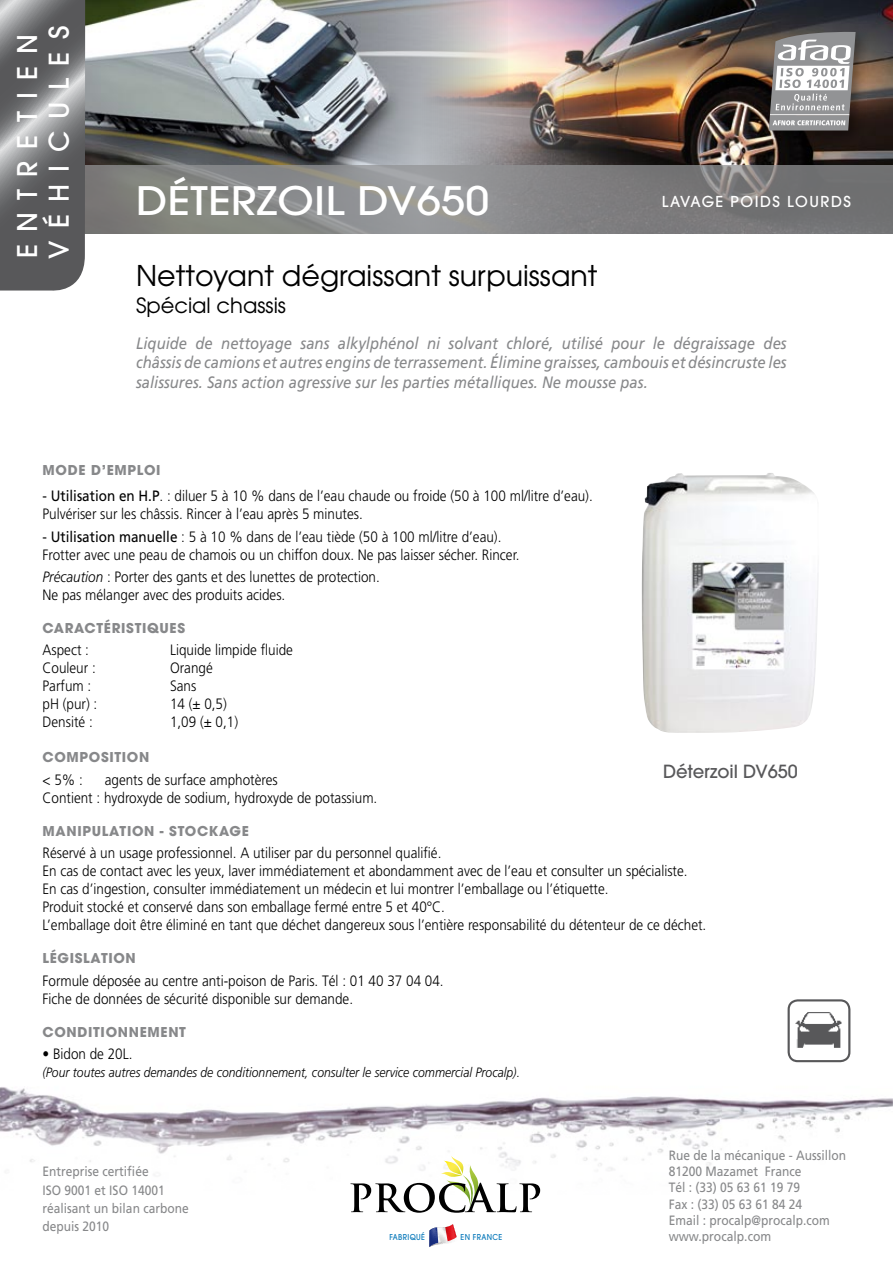
<style>
.page{position:relative;width:893px;height:1263px;background:#fff}
.page>*{position:absolute;margin:0;border:0;box-sizing:border-box;transform-origin:0 0}
.t1{font:500 39px "Avant Garde";letter-spacing:.01em;color:#fff;scale:1.1 1}
.t2{font:28.5px "Avant Garde";color:#000}
.t3{font:500 27px/31.5px "Avant Garde";letter-spacing:.45em;color:#fff}
.t4{font:21px "Avant Garde";color:#000}
.t5{font:500 18px "Avant Garde";color:#58585a}
.t6{font:italic 16.5px/19.8px "Frutiger";color:#87888a;text-align:justify;scale:.9 1}
.t7{font:300 15px/18px "Frutiger";color:#000;scale:.9 1}
.t8{font:500 15px "Avant Garde";letter-spacing:.1em;color:#fff}
.t9{font:13.5px/16.2px "Frutiger";color:#87888a;scale:.89 1}
.t10{font:700 13.5px "Avant Garde";letter-spacing:.05em;color:#87888a}
.t11{font:italic 300 13.5px "Frutiger";color:#000;scale:.9 1}
.t12{font:500 8.1px "Avant Garde";letter-spacing:.05em;color:#0b7abb;scale:.9 1}
.s1{font-weight:400}
.s2{font-style:italic}
</style>
<div class="page">
<img style="left:507px;top:0;width:386px;height:166px">
<img style="left:85px;top:0;width:422px;height:166px">
<img style="left:0;top:1087px;width:893px;height:105px">
<svg style="left:85px;top:166px;width:808px;height:68px;background:#838383"></svg>
<div style="left:762px;top:25px;width:109px;height:122px;background:#000;opacity:.45"></div>
<svg style="left:769px;top:31px;width:87px;height:100px"></svg>
<svg style="left:0;top:0;width:85px;height:291px;background:#717274"></svg>
<img style="left:789px;top:1001px;width:60px;height:60px">
<div style="left:788px;top:999px;width:62px;height:63px;border:2px solid #58585a;border-radius:9px"></div>
<svg style="left:350px;top:1155px;width:190px;height:58px"></svg>
<svg style="left:429px;top:1224px;width:28px;height:23px"></svg>
<img style="left:641px;top:473px;width:177px;height:260px">
<h3 class="t3" style="left:12px;top:259px;width:234px;rotate:-90deg">ENTRETIEN<br>VÉHICULES</h3>
<h1 class="t1" style="left:136px;top:177px;width:322px">DÉTERZOIL DV650</h1>
<h2 class="t2" style="left:136px;top:258px;width:463px">Nettoyant dégraissant surpuissant</h2>
<h3 class="t4" style="left:136px;top:292px;width:151px">Spécial chassis</h3>
<p class="t8" style="left:662px;top:192px;width:191px">LAVAGE POIDS LOURDS</p>
<p class="t6" style="left:136px;top:333px;width:724px">Liquide de nettoyage sans alkylphénol ni solvant chloré, utilisé pour le dégraissage des châssis de camions et autres engins de terrassement. Élimine graisses, cambouis et désincruste les salissures. Sans action agressive sur les parties métalliques. Ne mousse pas.</p>
<p class="t10" style="left:43px;top:461px;width:120px">MODE D’EMPLOI</p>
<p class="t7" style="left:43px;top:487px;width:613px"><span class="s1">- Utilisation en H.P</span>. : diluer 5 à 10 % dans de l’eau chaude ou froide (50 à 100 ml/litre d’eau).<br>Pulvériser sur les châssis. Rincer à l’eau après 5 minutes.</p>
<p class="t7" style="left:43px;top:528px;width:532px"><span class="s1">- Utilisation manuelle</span> : 5 à 10 % dans de l’eau tiède (50 à 100 ml/litre d’eau).<br>Frotter avec une peau de chamois ou un chiffon doux. Ne pas laisser sécher. Rincer.</p>
<p class="t7" style="left:43px;top:568px;width:376px"><span class="s2">Précaution</span> : Porter des gants et des lunettes de protection.<br>Ne pas mélanger avec des produits acides.</p>
<p class="t10" style="left:43px;top:619px;width:144px">CARACTÉRISTIQUES</p>
<p class="t7" style="left:43px;top:641px;width:53px">Aspect :</p>
<p class="t7" style="left:170px;top:641px;width:138px">Liquide limpide fluide</p>
<p class="t7" style="left:43px;top:659px;width:61px">Couleur :</p>
<p class="t7" style="left:170px;top:659px;width:49px">Orangé</p>
<p class="t7" style="left:43px;top:677px;width:56px">Parfum :</p>
<p class="t7" style="left:170px;top:677px;width:31px">Sans</p>
<p class="t7" style="left:43px;top:695px;width:62px">pH (pur) :</p>
<p class="t7" style="left:170px;top:695px;width:65px">14 (± 0,5)</p>
<p class="t7" style="left:43px;top:713px;width:57px">Densité :</p>
<p class="t7" style="left:170px;top:713px;width:77px">1,09 (± 0,1)</p>
<p class="t10" style="left:43px;top:749px;width:108px">COMPOSITION</p>
<p class="t7" style="left:43px;top:771px;width:46px">&lt; 5% :</p>
<p class="t5" style="left:663px;top:760px;width:136px">DÉTERZOIL DV650</p>
<p class="t7" style="left:43px;top:771px;width:374px;text-indent:62px">agents de surface amphotères<br>Contient : hydroxyde de sodium, hydroxyde de potassium.</p>
<p class="t10" style="left:43px;top:822px;width:208px">MANIPULATION - STOCKAGE</p>
<p class="t7" style="left:43px;top:844px;width:739px">Réservé à un usage professionnel. A utiliser par du personnel qualifié.<br>En cas de contact avec les yeux, laver immédiatement et abondamment avec de l’eau et consulter un spécialiste.<br>En cas d’ingestion, consulter immédiatement un médecin et lui montrer l’emballage ou l’étiquette.<br>Produit stocké et conservé dans son emballage fermé entre 5 et 40°C.<br>L’emballage doit être éliminé en tant que déchet dangereux sous l’entière responsabilité du détenteur de ce déchet.</p>
<p class="t10" style="left:43px;top:949px;width:95px">LÉGISLATION</p>
<p class="t7" style="left:43px;top:971px;width:447px">Formule déposée au centre anti-poison de Paris. Tél : 01 40 37 04 04.<br>Fiche de données de sécurité disponible sur demande.</p>
<p class="t10" style="left:43px;top:1023px;width:145px">CONDITIONNEMENT</p>
<p class="t7" style="left:43px;top:1045px;width:102px">• Bidon de 20L.</p>
<p class="t11" style="left:43px;top:1065px;width:532px">(Pour toutes autres demandes de conditionnement, consulter le service commercial Procalp).</p>
<p class="t9" style="left:43px;top:1162px;width:166px;line-height:18.3px">Entreprise certifiée<br>ISO 9001 et ISO 14001 réalisant un bilan carbone depuis 2010</p>
<p class="t12" style="left:389px;top:1232px;width:41px">FABRIQUÉ</p>
<p class="t12" style="left:461px;top:1232px;width:48px">EN FRANCE</p>
<p class="t9" style="left:669px;top:1147px;width:201px">Rue de la mécanique - Aussillon<br>81200 Mazamet France<br>Tél : (33) 05 63 61 19 79<br>Fax : (33) 05 63 61 84 24<br>Email : procalp@procalp.com www.procalp.com</p>
</div>
